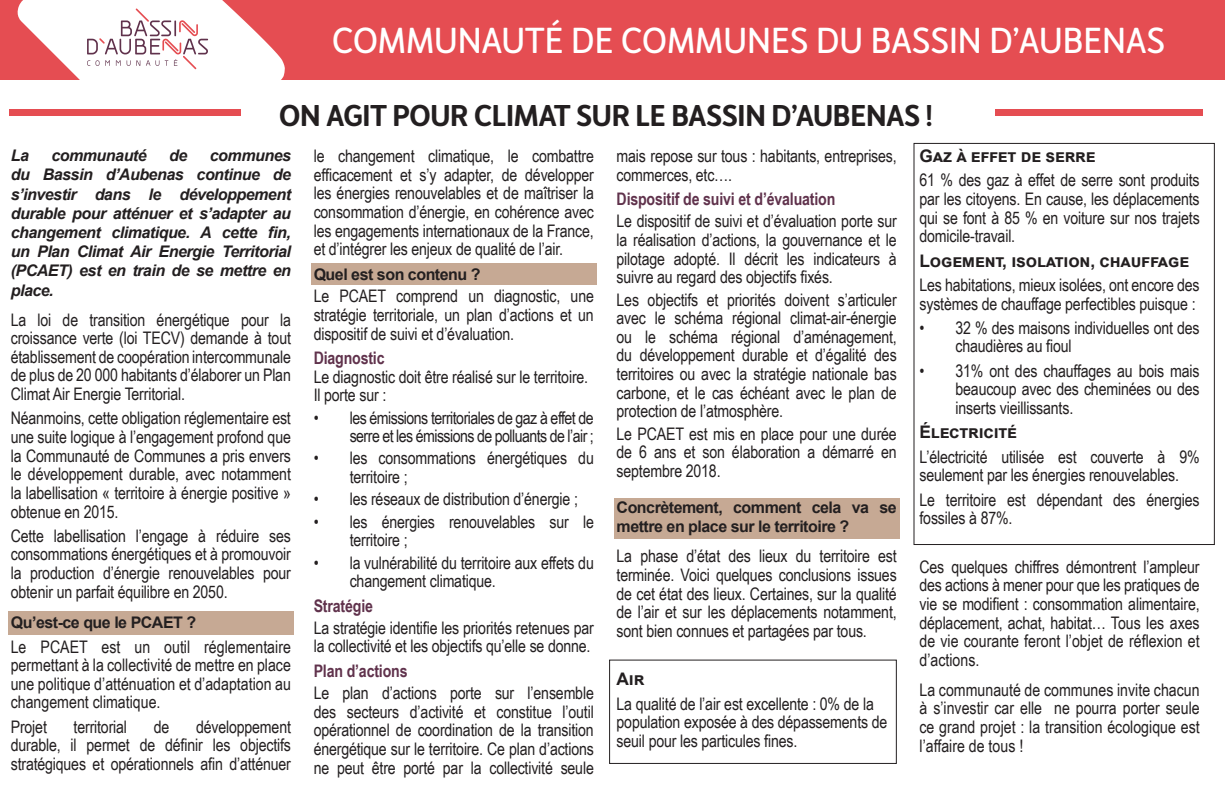
<style>
.page{position:relative;width:1225px;height:794px;background:#fff}
.page>*{position:absolute;margin:0;border:0;box-sizing:border-box;transform-origin:0 0}
.t1{font:500 33.6px "Merlo Neue";color:#fff}
.t2{font:600 28px "Merlo Neue";letter-spacing:-.01em;color:#231f20}
.t3{font:17.2px/18.6px "Arial Narrow";letter-spacing:-.01em;color:#231f20;text-align:justify}
.t4{font:17.2px/18.6px "Arial Narrow";letter-spacing:-.03em;color:#231f20;text-align:right}
.t5{font:700 17.2px "Arial";letter-spacing:-.01em;color:#231f20}
.t6{font:700 17.2px "Arial Narrow";letter-spacing:-.01em;color:#60324c}
.t7{font:italic 700 16px/19.2px "Arial";letter-spacing:-.03em;color:#231f20;text-align:justify}
.t8{font:700 16px/19.2px "Arial";letter-spacing:-.03em;color:#231f20}
.s1{font-weight:700;color:#60324c}
</style>
<div class="page">
<div style="left:0;top:0;width:1225px;height:79px;background:#e54d52"></div>
<svg style="left:15px;top:0;width:270px;height:80px"></svg>
<div style="left:9px;top:110px;width:231px;height:6px;background:#e54d52"></div>
<div style="left:8px;top:611px;width:285px;height:23px;background:#c6a994"></div>
<div style="left:311px;top:263px;width:286px;height:22px;background:#c6a994"></div>
<div style="left:614px;top:498px;width:285px;height:41px;background:#c6a994"></div>
<div style="left:994px;top:110px;width:208px;height:6px;background:#e54d52"></div>
<div style="left:913px;top:143px;width:301px;height:402px;border:1px solid #231f20"></div>
<div style="left:609px;top:659px;width:288px;height:105px;border:1px solid #231f20"></div>
<h1 class="t1" style="left:332px;top:19px;width:834px">COMMUNAUTÉ DE COMMUNES DU BASSIN D’AUBENAS</h1>
<p class="t2" style="left:279px;top:97px;width:654px">ON AGIT POUR CLIMAT SUR LE BASSIN D’AUBENAS !</p>
<p class="t7" style="left:11px;top:146px;width:20px">La</p>
<p class="t7" style="left:51px;top:146px;width:97px">communauté</p>
<p class="t7" style="left:169px;top:146px;width:20px">de</p>
<p class="t7" style="left:11px;top:146px;width:282px;text-indent:199px">communes du Bassin d’Aubenas continue de s’investir dans le développement durable pour atténuer et s’adapter au changement climatique. A cette fin, un Plan Climat Air Energie Territorial (PCAET) est en train de se mettre en place.</p>
<p class="t3" style="left:11px;top:309px;width:282px">La loi de transition énergétique pour la croissance verte (loi TECV) demande à tout établissement de coopération intercommunale de plus de 20 000 habitants d’élaborer un Plan Climat Air Energie Territorial.</p>
<p class="t3" style="left:11px;top:408px;width:282px">Néanmoins, cette obligation réglementaire est une suite logique à l’engagement profond que la Communauté de Communes a pris envers le développement durable, avec notamment la labellisation « territoire à énergie positive » obtenue en 2015.</p>
<p class="t3" style="left:11px;top:526px;width:282px">Cette labellisation l’engage à réduire ses consommations énergétiques et à promouvoir la production d’énergie renouvelables pour obtenir un parfait équilibre en 2050.</p>
<p class="t8" style="left:11px;top:613px;width:187px">Qu’est-ce que le PCAET ?</p>
<p class="t3" style="left:11px;top:636px;width:282px">Le PCAET est un outil réglementaire permettant à la collectivité de mettre en place une politique d’atténuation et d’adaptation au changement climatique.</p>
<p class="t3" style="left:11px;top:716px;width:38px">Projet</p>
<p class="t3" style="left:74px;top:716px;width:55px">territorial</p>
<p class="t3" style="left:154px;top:716px;width:17px">de</p>
<p class="t3" style="left:11px;top:716px;width:282px;text-indent:185px">développement durable, il permet de définir les objectifs stratégiques et opérationnels afin d’atténuer</p>
<p class="t3" style="left:314px;top:146px;width:282px">le changement climatique, le combattre efficacement et s’y adapter, de développer les énergies renouvelables et de maîtriser la consommation d’énergie, en cohérence avec les engagements internationaux de la France, et d’intégrer les enjeux de qualité de l’air.</p>
<p class="t8" style="left:314px;top:265px;width:168px">Quel est son contenu ?</p>
<p class="t3" style="left:314px;top:286px;width:282px">Le PCAET comprend un diagnostic, une stratégie territoriale, un plan d’actions et un dispositif de suivi et d’évaluation.</p>
<p class="t3" style="left:314px;top:348px;width:276px;text-align:left"><span class="s1">Diagnostic<br></span>Le diagnostic doit être réalisé sur le territoire.<br>Il porte sur :</p>
<p class="t4" style="left:314px;top:407px;width:282px">• les émissions territoriales de gaz à effet de serre et les émissions de polluants de l’air ;</p>
<p class="t3" style="left:350px;top:448px;width:246px;text-indent:-36px">• les consommations énergétiques du territoire ;</p>
<p class="t3" style="left:314px;top:489px;width:266px">• les réseaux de distribution d’énergie ;</p>
<p class="t3" style="left:350px;top:512px;width:246px;text-indent:-36px">• les énergies renouvelables sur le territoire ;</p>
<p class="t3" style="left:350px;top:552px;width:246px;text-indent:-36px">• la vulnérabilité du territoire aux effets du changement climatique.</p>
<p class="t6" style="left:314px;top:592px;width:61px">Stratégie</p>
<p class="t3" style="left:314px;top:618px;width:282px">La stratégie identifie les priorités retenues par la collectivité et les objectifs qu’elle se donne.</p>
<p class="t6" style="left:314px;top:657px;width:95px">Plan d’actions</p>
<p class="t3" style="left:314px;top:683px;width:282px">Le plan d’actions porte sur l’ensemble des secteurs d’activité et constitue l’outil opérationnel de coordination de la transition énergétique sur le territoire. Ce plan d’actions ne peut être porté par la collectivité seule</p>
<p class="t3" style="left:616px;top:146px;width:282px">mais repose sur tous : habitants, entreprises, commerces, etc….</p>
<p class="t6" style="left:616px;top:186px;width:220px">Dispositif de suivi et d’évaluation</p>
<p class="t3" style="left:616px;top:211px;width:282px">Le dispositif de suivi et d’évaluation porte sur la réalisation d’actions, la gouvernance et le pilotage adopté. Il décrit les indicateurs à suivre au regard des objectifs fixés.</p>
<p class="t3" style="left:616px;top:289px;width:282px">Les objectifs et priorités doivent s’articuler avec le schéma régional climat-air-énergie ou le schéma régional d’aménagement, du développement durable et d’égalité des territoires ou avec la stratégie nationale bas carbone, et le cas échéant avec le plan de protection de l’atmosphère.</p>
<p class="t3" style="left:616px;top:423px;width:282px">Le PCAET est mis en place pour une durée de 6 ans et son élaboration a démarré en septembre 2018.</p>
<p class="t8" style="left:616px;top:498px;width:282px">Concrètement, comment cela va se mettre en place sur le territoire ?</p>
<p class="t3" style="left:616px;top:546px;width:282px">La phase d’état des lieux du territoire est terminée. Voici quelques conclusions issues de cet état des lieux. Certaines, sur la qualité de l’air et sur les déplacements notamment, sont bien connues et partagées par tous.</p>
<p class="t5" style="left:616px;top:667px;width:29px">Air</p>
<p class="t3" style="left:616px;top:693px;width:272px;text-align:left">La qualité de l’air est excellente : 0% de la population exposée à des dépassements de seuil pour les particules fines.</p>
<p class="t5" style="left:919px;top:144px;width:178px">Gaz à effet de serre</p>
<p class="t3" style="left:919px;top:170px;width:282px">61 % des gaz à effet de serre sont produits par les citoyens. En cause, les déplacements qui se font à 85 % en voiture sur nos trajets domicile-travail.</p>
<p class="t5" style="left:919px;top:248px;width:271px">Logement, isolation, chauffage</p>
<p class="t3" style="left:919px;top:275px;width:282px">Les habitations, mieux isolées, ont encore des systèmes de chauffage perfectibles puisque :</p>
<p class="t3" style="left:955px;top:318px;width:246px;text-indent:-36px">• 32 % des maisons individuelles ont des chaudières au fioul</p>
<p class="t3" style="left:955px;top:361px;width:246px;text-indent:-36px">• 31% ont des chauffages au bois mais beaucoup avec des cheminées ou des inserts vieillissants.</p>
<p class="t5" style="left:919px;top:420px;width:99px">Électricité</p>
<p class="t3" style="left:919px;top:446px;width:282px">L’électricité utilisée est couverte à 9% seulement par les énergies renouvelables.</p>
<p class="t3" style="left:919px;top:489px;width:282px">Le territoire est dépendant des énergies fossiles à 87%.</p>
<p class="t3" style="left:919px;top:557px;width:282px">Ces quelques chiffres démontrent l’ampleur des actions à mener pour que les pratiques de vie se modifient : consommation alimentaire, déplacement, achat, habitat… Tous les axes de vie courante feront l’objet de réflexion et d’actions.</p>
<p class="t3" style="left:919px;top:680px;width:282px">La communauté de communes invite chacun à s’investir car elle ne pourra porter seule ce grand projet : la transition écologique est l’affaire de tous !</p>
</div>
